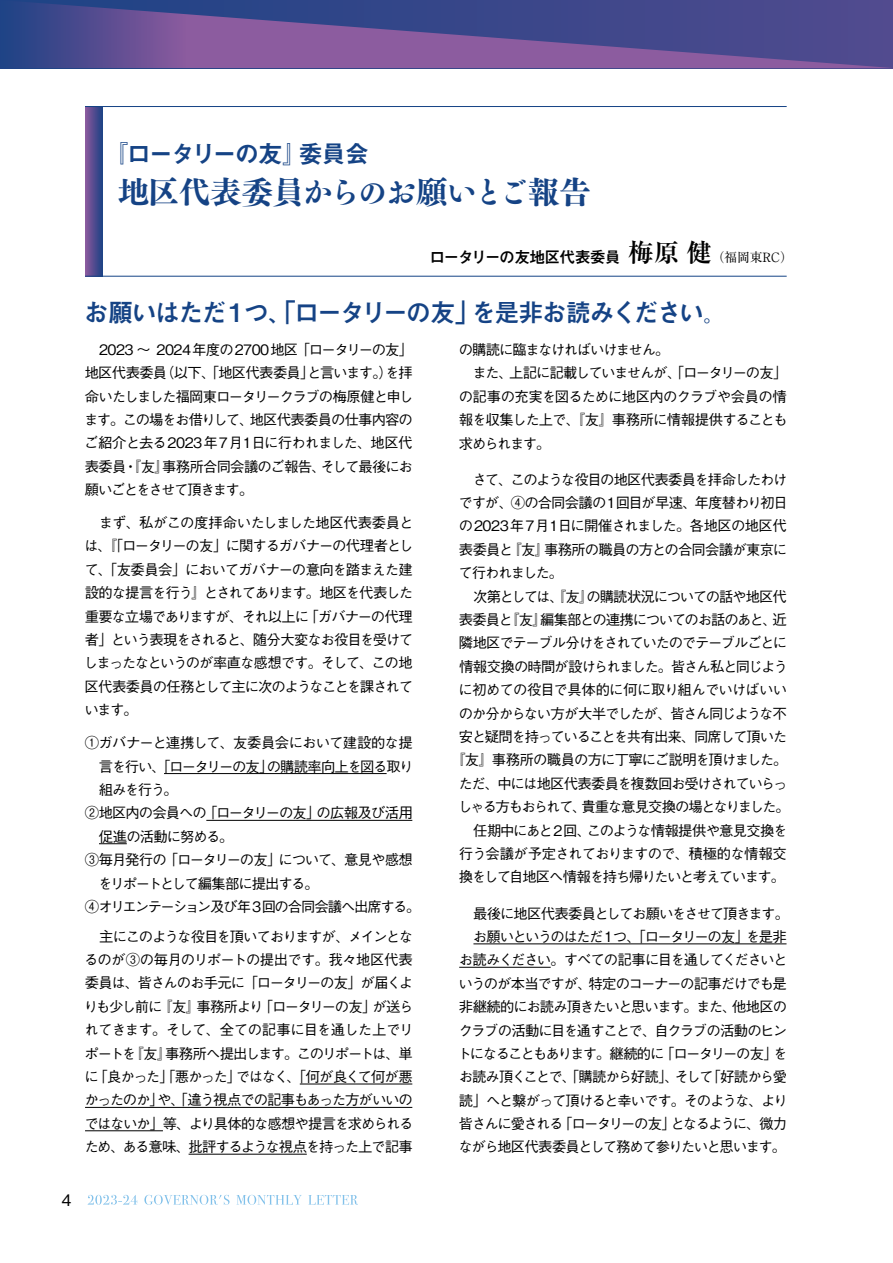
<style>
.page{position:relative;width:893px;height:1263px;background:#fff}
.page>*{position:absolute;margin:0;border:0;box-sizing:border-box;transform-origin:0 0}
.t1{font:31.95px "Tsuku BMD Min Std E";letter-spacing:-.06em;color:#154385}
.t2{font:700 25.5px "Mi Go MB1 Std De";letter-spacing:-.095em;color:#154385}
.t3{font:24.45px "Midashi Go Pro MB31";letter-spacing:-.095em;color:#154385}
.t4{font:700 15.9px "Mi Go MB1 Std De";letter-spacing:-.07em;color:#000}
.t5{font:500 15.9px "Gothic BBB Pro";color:#000}
.t6{font:500 14.4px/23.4px "Gothic BBB Pro";letter-spacing:-.08em;color:#000;text-align:justify}
.t7{font:500 14.4px "Gothic BBB Pro";letter-spacing:-.06em;color:#000}
.t8{font:500 14.4px "Gothic BBB Pro";letter-spacing:-.055em;color:#000}
.t9{font:500 14.4px "Gothic BBB Pro";letter-spacing:-.04em;color:#000}
.t10{font:500 14.4px "Gothic BBB Pro";letter-spacing:-.105em;color:#000}
.t11{font:500 14.4px "Gothic BBB Pro";letter-spacing:-.045em;color:#000}
.t12{font:500 14.4px "Gothic BBB Pro";letter-spacing:-.1em;color:#000}
.s1{font-family:"Ryumin Pro";font-size:25.5px}
.s2{font-family:"Ryumin Pro";font-weight:400;font-size:12.75px}
</style>
<div class="page">
<svg style="left:0;top:0;width:893px;height:68px;background:#5a4e92"></svg>
<svg style="left:88px;top:1195px;width:270px;height:10px"></svg>
<hr style="left:164px;top:773px;width:223px;height:1px;background:#000">
<hr style="left:206px;top:820px;width:206px;height:1px;background:#000">
<svg style="left:99px;top:843px;width:28px;height:1px"></svg>
<hr style="left:300px;top:1084px;width:112px;height:1px;background:#000">
<hr style="left:85px;top:1107px;width:327px;height:1px;background:#000">
<hr style="left:85px;top:1130px;width:78px;height:1px;background:#000">
<hr style="left:189px;top:1154px;width:118px;height:1px;background:#000">
<hr style="left:473px;top:943px;width:313px;height:1px;background:#000">
<hr style="left:459px;top:967px;width:92px;height:1px;background:#000">
<svg style="left:85px;top:107px;width:17px;height:169px;background:#564d90"></svg>
<hr style="left:85px;top:276px;width:702px;height:1px;background:#154385">
<hr style="left:85px;top:106px;width:702px;height:1px;background:#154385">
<h3 class="t3" style="left:104px;top:134px;width:267px">『ロータリーの友』委員会</h3>
<h1 class="t1" style="left:118px;top:163px;width:475px">地区代表委員からのお願いとご報告</h1>
<p class="t4" style="left:429px;top:245px;width:365px">ロータリーの友地区代表委員<span class="s1">梅原健</span><span class="s2">（福岡東ＲＣ）</span></p>
<h2 class="t2" style="left:84px;top:293px;width:646px">お願いはただ１つ、「ロータリーの友」を是非お読みください。</h2>
<p class="t6" style="left:84px;top:336px;width:331px">　2023 〜 2024年度の2700地区「ロータリーの友」地区代表委員（以下、「地区代表委員」と言います。）を拝命いたしました福岡東ロータリークラブの梅原健と申します。この場をお借りして、地区代表委員の仕事内容のご紹介と去る2023年7月1日に行われました、地区代表委員・『友』事務所合同会議のご報告、そして最後にお願いごとをさせて頂きます。</p>
<p class="t6" style="left:84px;top:509px;width:331px">　まず、私がこの度拝命いたしました地区代表委員とは、『「ロータリーの友」に関するガバナーの代理者として、「友委員会」においてガバナーの意向を踏まえた建設的な提言を行う』とされてあります。地区を代表した重要な立場でありますが、それ以上に「ガバナーの代理者」という表現をされると、随分大変なお役目を受けてしまったなというのが率直な感想です。そして、この地区代表委員の任務として主に次のようなことを課されています。</p>
<p class="t11" style="left:85px;top:731px;width:329px">①ガバナーと連携して、友委員会において建設的な提</p>
<p class="t6" style="left:99px;top:753px;width:316px">言を行い、「ロータリーの友」の購読率向上を図る取り</p>
<p class="t6" style="left:99px;top:776px;width:81px">組みを行う。</p>
<p class="t6" style="left:85px;top:799px;width:330px">②地区内の会員への「ロータリーの友」の広報及び活用</p>
<p class="t6" style="left:99px;top:823px;width:136px">促進の活動に努める。</p>
<p class="t6" style="left:85px;top:846px;width:329px">③毎月発行の「ロータリーの友」について、意見や感想</p>
<p class="t6" style="left:98px;top:870px;width:222px">をリポートとして編集部に提出する。</p>
<p class="t6" style="left:85px;top:893px;width:337px">④オリエンテーション及び年３回の合同会議へ出席する。</p>
<p class="t6" style="left:84px;top:923px;width:331px">　主にこのような役目を頂いておりますが、メインとなるのが③の毎月のリポートの提出です。我々地区代表委員は、皆さんのお手元に「ロータリーの友」が届くよりも少し前に『友』事務所より「ロータリーの友」が送られてきます。そして、全ての記事に目を通した上でリポートを『友』事務所へ提出します。このリポートは、単に「良かった」「悪かった」ではなく、「何が良くて何が悪かったのか」や、「違う視点での記事もあった方がいいのではないか」等、より具体的な感想や提言を求められるため、ある意味、批評するような視点を持った上で記事</p>
<p class="t6" style="left:459px;top:336px;width:330px;text-align:left">の購読に臨まなければいけません。<br>　また、上記に記載していませんが、「ロータリーの友」の記事の充実を図るために地区内のクラブや会員の情報を収集した上で、『友』事務所に情報提供することも求められます。</p>
<p class="t6" style="left:459px;top:466px;width:329px">　さて、このような役目の地区代表委員を拝命したわけ</p>
<p class="t6" style="left:459px;top:489px;width:331px">ですが、④の合同会議の１回目が早速、年度替わり初日</p>
<p class="t9" style="left:459px;top:514px;width:330px">の2023年7月1日に開催されました。各地区の地区代</p>
<p class="t7" style="left:459px;top:538px;width:330px">表委員と『友』事務所の職員の方との合同会議が東京に</p>
<p class="t12" style="left:458px;top:561px;width:106px">て行われました。</p>
<p class="t6" style="left:459px;top:583px;width:329px">　次第としては、『友』の購読状況についての話や地区代</p>
<p class="t6" style="left:459px;top:606px;width:329px">表委員と『友』編集部との連携についてのお話のあと、近</p>
<p class="t6" style="left:459px;top:629px;width:330px">隣地区でテーブル分けをされていたのでテーブルごとに</p>
<p class="t6" style="left:459px;top:653px;width:330px">情報交換の時間が設けられました。皆さん私と同じよう</p>
<p class="t8" style="left:459px;top:678px;width:330px">に初めての役目で具体的に何に取り組んでいけばいい</p>
<p class="t6" style="left:459px;top:700px;width:330px">のか分からない方が大半でしたが、皆さん同じような不</p>
<p class="t6" style="left:459px;top:723px;width:330px">安と疑問を持っていることを共有出来、同席して頂いた</p>
<p class="t7" style="left:451px;top:748px;width:338px">『友』事務所の職員の方に丁寧にご説明を頂けました。</p>
<p class="t6" style="left:459px;top:770px;width:331px">ただ、中には地区代表委員を複数回お受けされていらっ</p>
<p class="t10" style="left:458px;top:795px;width:333px">しゃる方もおられて、貴重な意見交換の場となりました。</p>
<p class="t6" style="left:459px;top:817px;width:330px">　任期中にあと２回、このような情報提供や意見交換を</p>
<p class="t8" style="left:459px;top:842px;width:330px">行う会議が予定されておりますので、積極的な情報交</p>
<p class="t6" style="left:459px;top:863px;width:328px">換をして自地区へ情報を持ち帰りたいと考えています。</p>
<p class="t6" style="left:457px;top:900px;width:333px;text-align:right">　最後に地区代表委員としてお願いをさせて頂きます。お願いというのはただ１つ、「ロータリーの友」を是非お読みください。すべての記事に目を通してくださいというのが本当ですが、特定のコーナーの記事だけでも是非継続的にお読み頂きたいと思います。また、他地区のクラブの活動に目を通すことで、自クラブの活動のヒントになることもあります。継続的に「ロータリーの友」をお読み頂くことで、「購読から好読」、そして「好読から愛読」へと繋がって頂けると幸いです。そのような、より皆さんに愛される「ロータリーの友」となるように、微力ながら地区代表委員として務めて参りたいと思います。</p>
<p class="t5" style="left:62px;top:1187px;width:12px">4</p>
</div>
